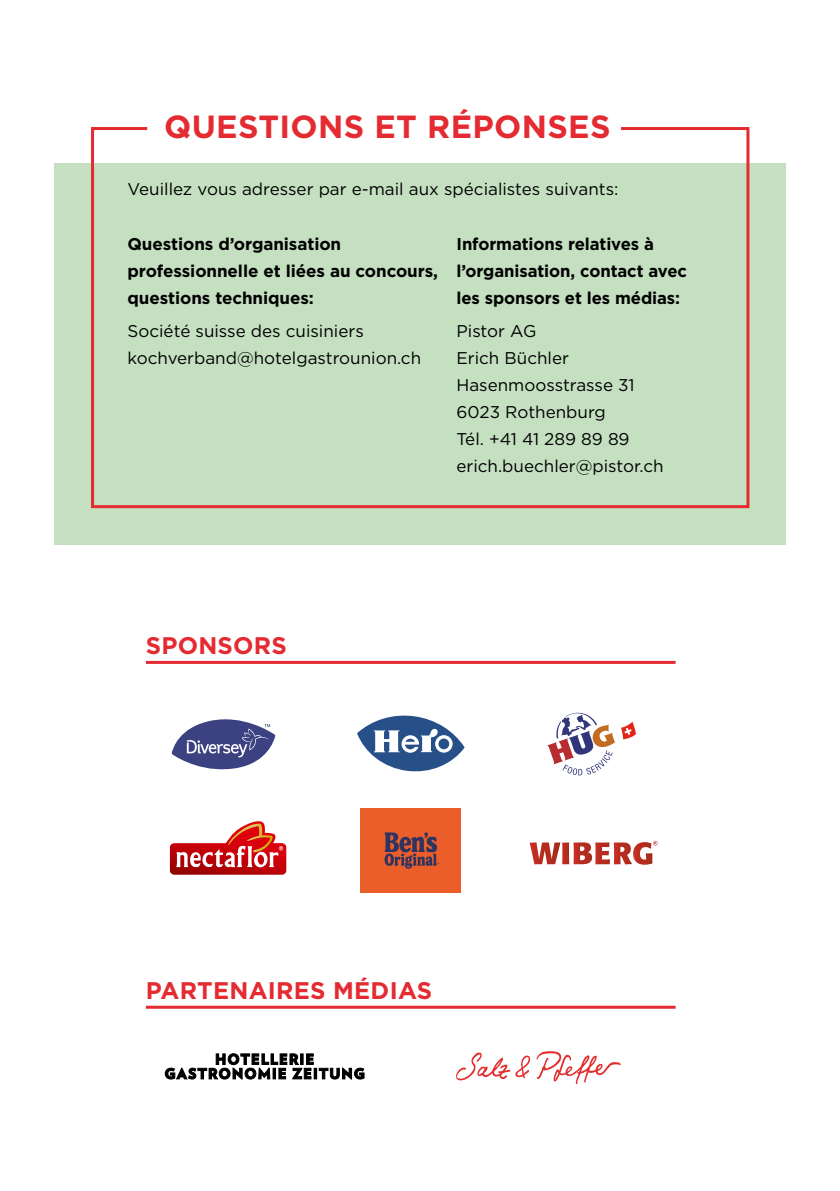
<style>
.page{position:relative;width:840px;height:1191px;background:#fff}
.page>*{position:absolute;margin:0;border:0;box-sizing:border-box;transform-origin:0 0}
.t1{font:700 32px "Gotham";letter-spacing:.01em;color:#e42b32}
.t2{font:700 24px "Gotham";letter-spacing:.01em;color:#e42b32}
.t3{font:17px/27px "Gotham";color:#000}
.t4{font:700 17px/27px "Gotham";letter-spacing:-.005em;color:#000}
</style>
<div class="page">
<div style="left:54px;top:163px;width:731px;height:381px;background:#c5e0c1"></div>
<svg style="left:172px;top:719px;width:103px;height:51px"></svg>
<svg style="left:357px;top:715px;width:107px;height:57px"></svg>
<svg style="left:165px;top:1053px;width:199px;height:26px"></svg>
<svg style="left:170px;top:821px;width:116px;height:53px"></svg>
<svg style="left:547px;top:712px;width:88px;height:64px"></svg>
<svg style="left:456px;top:1051px;width:164px;height:33px"></svg>
<svg style="left:529px;top:840px;width:128px;height:24px"></svg>
<div style="left:360px;top:808px;width:101px;height:85px;background:#eb5e29"></div>
<svg style="left:384px;top:832px;width:54px;height:36px"></svg>
<svg style="left:91px;top:127px;width:659px;height:382px"></svg>
<hr style="left:146px;top:1005px;width:529px;height:3px;background:#e42b32">
<hr style="left:146px;top:661px;width:529px;height:3px;background:#e42b32">
<h1 class="t1" style="left:164px;top:106px;width:447px">QUESTIONS ET RÉPONSES</h1>
<p class="t3" style="left:127px;top:175px;width:492px">Veuillez vous adresser par e-mail aux spécialistes suivants:</p>
<p class="t4" style="left:456px;top:230px;width:232px">Informations relatives à l’organisation, contact avec les sponsors et les médias:</p>
<p class="t3" style="left:456px;top:317px;width:208px">Pistor AG<br>Erich Büchler<br>Hasenmoosstrasse 31<br>6023 Rothenburg<br>Tél. +41 41 289 89 89 erich.buechler@pistor.ch</p>
<p class="t4" style="left:127px;top:230px;width:312px">Questions d’organisation professionnelle et liées au concours, questions techniques:</p>
<p class="t3" style="left:127px;top:317px;width:295px">Société suisse des cuisiniers kochverband@hotelgastrounion.ch</p>
<h2 class="t2" style="left:146px;top:630px;width:142px">SPONSORS</h2>
<h2 class="t2" style="left:146px;top:974px;width:288px">PARTENAIRES MÉDIAS</h2>
</div>
